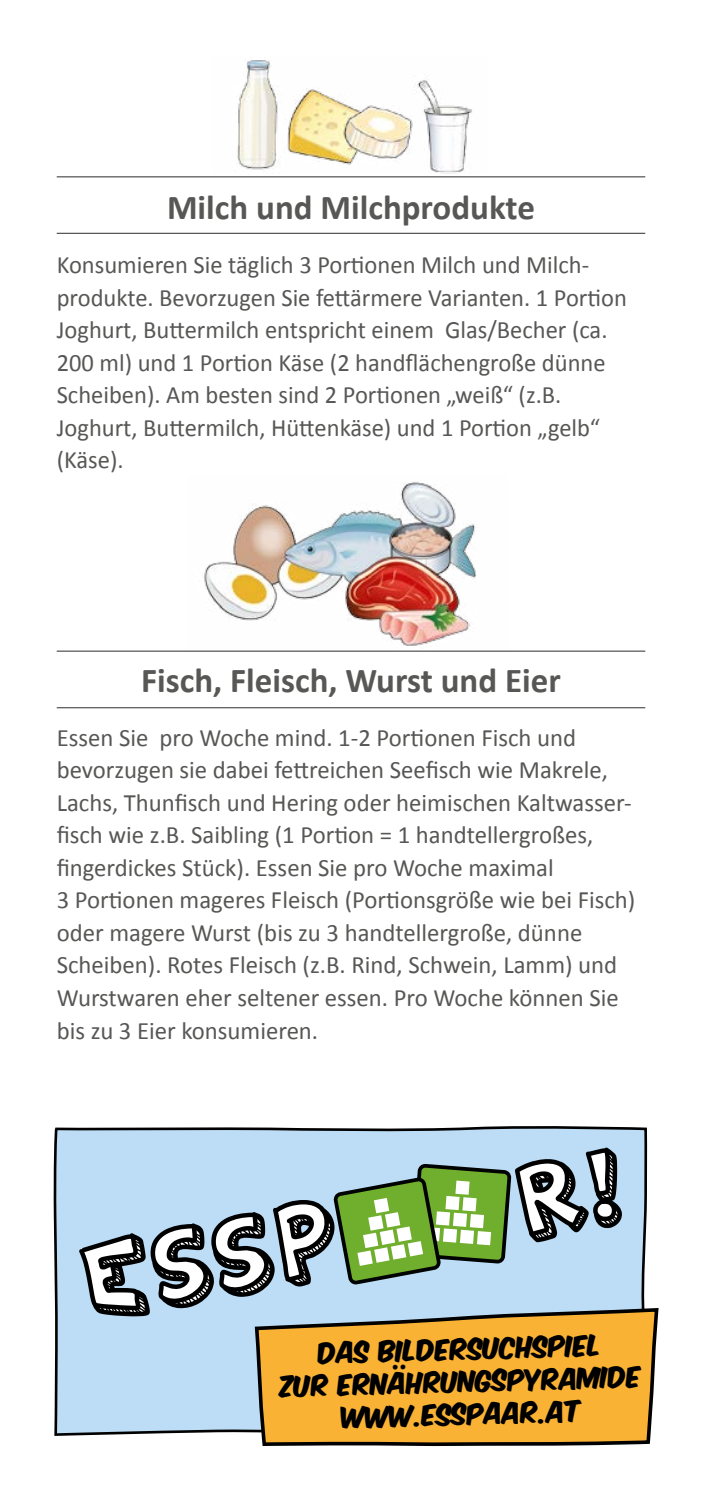
<style>
.page{position:relative;width:702px;height:1489px;background:#fff}
.page>*{position:absolute;margin:0;border:0;box-sizing:border-box;transform-origin:0 0}
.H2_fett{font:700 35px "Calibri";color:#575756}
.t1{font:25px/32.5px "Calibri";color:#575756}
.Image{font:25px/32.5px "Komika Axis";color:#000;text-align:center}
</style>
<div class="page">
<hr style="left:57px;top:233px;width:588px;height:1px;background:#575756">
<hr style="left:57px;top:176px;width:588px;height:1px;background:#575756">
<img style="left:237px;top:60px;width:235px;height:113px">
<img style="left:204px;top:482px;width:273px;height:164px">
<hr style="left:57px;top:707px;width:588px;height:1px;background:#575756">
<hr style="left:57px;top:650px;width:588px;height:1px;background:#575756">
<svg style="left:53px;top:1126px;width:595px;height:310px;background:#b1cee3"></svg>
<svg style="left:79px;top:1147px;width:543px;height:169px;background:#9cb7b6"></svg>
<svg style="left:253px;top:1309px;width:406px;height:138px;background:#e7ad44"></svg>
<h2 class="H2_fett" style="left:167px;top:185px;width:369px">Milch und Milchprodukte</h2>
<p class="t1" style="left:57px;top:249px;width:571px">Konsumieren Sie täglich 3 Portionen Milch und Milch&shy;produkte. Bevorzugen Sie fettärmere Varianten. 1 Portion Joghurt, Buttermilch entspricht einem Glas/Becher (ca.<br>200 ml) und 1 Portion Käse (2 handflächengroße dünne Scheiben). Am besten sind 2 Portionen „weiß“ (z.B.<br>Joghurt, Buttermilch, Hüttenkäse) und 1 Portion „gelb“ (Käse).</p>
<h2 class="H2_fett" style="left:141px;top:658px;width:421px">Fisch, Fleisch, Wurst und Eier</h2>
<p class="t1" style="left:57px;top:721px;width:580px">Essen Sie pro Woche mind. 1-2 Portionen Fisch und bevorzugen sie dabei fettreichen Seefisch wie Makrele, Lachs, Thunfisch und Hering oder heimischen Kaltwasser&shy;fisch wie z.B. Saibling (1 Portion = 1 handtellergroßes, fingerdickes Stück). Essen Sie pro Woche maximal<br>3 Portionen mageres Fleisch (Portionsgröße wie bei Fisch) oder magere Wurst (bis zu 3 handtellergroße, dünne Scheiben). Rotes Fleisch (z.B. Rind, Schwein, Lamm) und Wurstwaren eher seltener essen. Pro Woche können Sie bis zu 3 Eier konsumieren.</p>
<p class="Image" style="left:278px;top:1341px;width:363px;rotate:-2deg">Das Bildersuchspiel<br>zur Ernährungspyramide www.esspaar.at</p>
</div>
